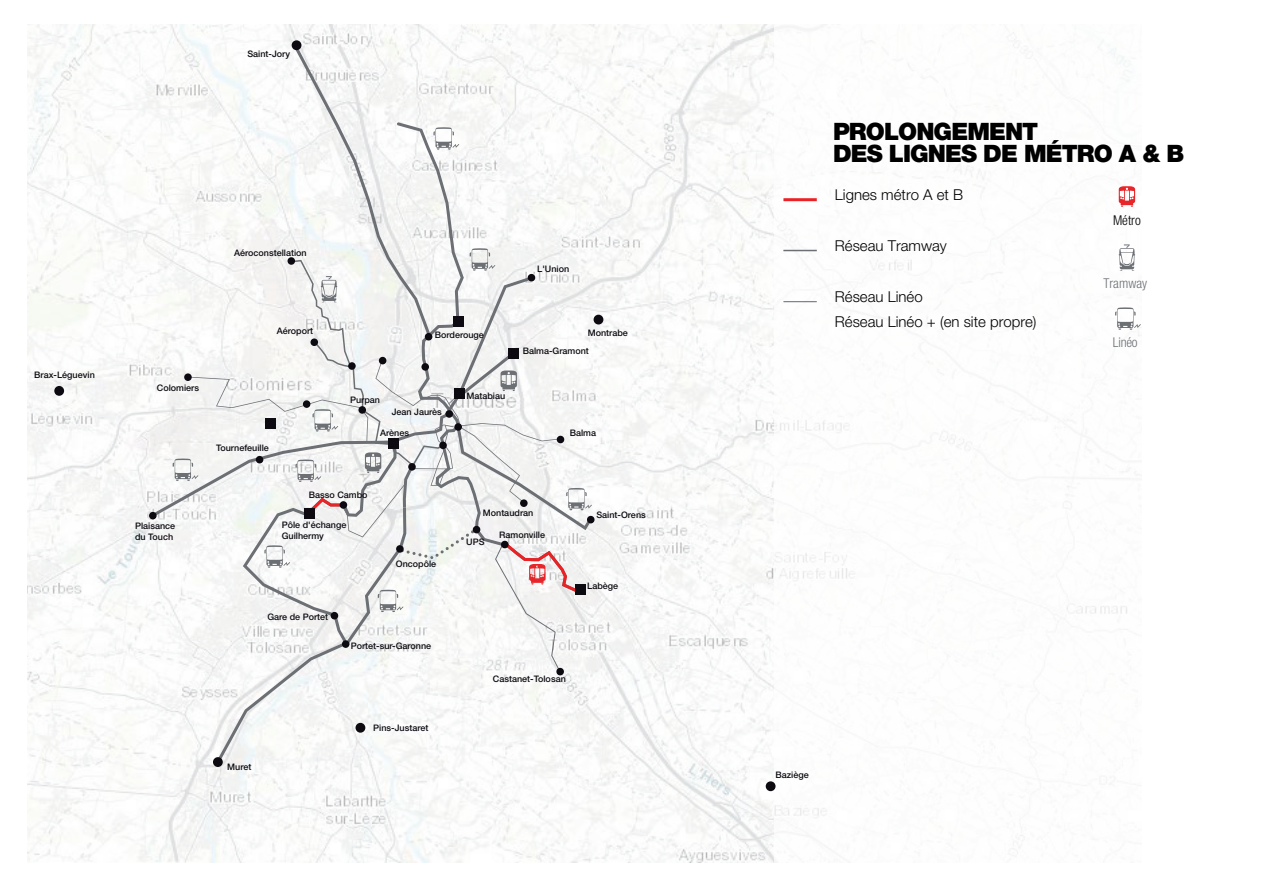
<style>
.page{position:relative;width:1263px;height:893px;background:#fff}
.page>*{position:absolute;margin:0;border:0;box-sizing:border-box;transform-origin:0 0}
.t1{font:900 24px/22.5px "Helvetica Neue LT Std";letter-spacing:-.04em;color:#000}
.t2{font:300 15px/25.5px "Helvetica Neue LT Std";color:#000}
.t3{font:300 condensed 13.5px "Helvetica Neue LT Std";color:#6c6f74}
.t4{font:300 condensed 13.5px "Helvetica Neue LT Std";color:#000}
.t5{font:500 9px/10.8px "Helvetica Neue LT Std";color:#0d0b11}
</style>
<div class="page">
<img style="left:28px;top:24px;width:746px;height:838px">
<hr style="left:783px;top:250px;width:34px;height:1px;background:#6c6f74">
<hr style="left:783px;top:301px;width:34px;height:1px;background:#6c6f74">
<hr style="left:783px;top:198px;width:34px;height:3px;background:#eb2225">
<svg style="left:1115px;top:307px;width:26px;height:23px"></svg>
<svg style="left:1119px;top:244px;width:16px;height:27px"></svg>
<svg style="left:1119px;top:186px;width:16px;height:21px"></svg>
<div style="left:766px;top:782px;width:9px;height:8px;background:#0d0b11;border-radius:50%"></div>
<div style="left:766px;top:781px;width:9px;height:10px;border:2px solid #0d0b11;border-radius:50%"></div>
<div style="left:214px;top:758px;width:8px;height:8px;background:#0d0b11;border-radius:50%"></div>
<div style="left:213px;top:757px;width:10px;height:10px;border:2px solid #0d0b11;border-radius:50%"></div>
<div style="left:55px;top:387px;width:8px;height:8px;background:#0d0b11;border-radius:50%"></div>
<div style="left:54px;top:386px;width:10px;height:10px;border:2px solid #0d0b11;border-radius:50%"></div>
<div style="left:292px;top:41px;width:9px;height:8px;background:#0d0b11;border-radius:50%"></div>
<div style="left:292px;top:40px;width:9px;height:10px;border:2px solid #0d0b11;border-radius:50%"></div>
<div style="left:594px;top:315px;width:9px;height:9px;background:#0d0b11;border-radius:50%"></div>
<div style="left:594px;top:315px;width:9px;height:9px;border:2px solid #0d0b11;border-radius:50%"></div>
<div style="left:149px;top:512px;width:8px;height:7px;border:2px solid #0d0b11;border-radius:50%"></div>
<svg style="left:150px;top:45px;width:444px;height:718px"></svg>
<div style="left:454px;top:388px;width:11px;height:11px;background:#0d0b11"></div>
<div style="left:388px;top:438px;width:11px;height:10px;background:#0d0b11"></div>
<div style="left:304px;top:508px;width:11px;height:10px;background:#0d0b11"></div>
<div style="left:265px;top:418px;width:11px;height:11px;background:#0d0b11"></div>
<div style="left:453px;top:316px;width:11px;height:10px;background:#0d0b11"></div>
<div style="left:508px;top:348px;width:11px;height:10px;background:#0d0b11"></div>
<div style="left:575px;top:585px;width:11px;height:10px;background:#0d0b11"></div>
<p class="t5" style="left:247px;top:48px;width:44px">Saint-Jory</p>
<p class="t5" style="left:34px;top:369px;width:62px">Brax-Léguevin</p>
<p class="t5" style="left:234px;top:248px;width:74px">Aéroconstellation</p>
<p class="t5" style="left:537px;top:263px;width:34px">L'Union</p>
<p class="t5" style="left:157px;top:382px;width:44px">Colomiers</p>
<p class="t5" style="left:135px;top:521px;width:42px">Plaisance du Touch</p>
<p class="t5" style="left:277px;top:326px;width:38px">Aéroport</p>
<p class="t5" style="left:216px;top:442px;width:54px">Tournefeuille</p>
<p class="t5" style="left:435px;top:330px;width:51px">Borderouge</p>
<p class="t5" style="left:350px;top:395px;width:32px">Purpan</p>
<p class="t5" style="left:392px;top:406px;width:52px">Jean Jaurès</p>
<p class="t5" style="left:466px;top:390px;width:40px">Matabiau</p>
<p class="t5" style="left:380px;top:427px;width:30px">Arènes</p>
<p class="t5" style="left:588px;top:327px;width:42px">Montrabe</p>
<p class="t5" style="left:523px;top:345px;width:68px">Balma-Gramont</p>
<p class="t5" style="left:570px;top:427px;width:28px">Balma</p>
<p class="t5" style="left:309px;top:490px;width:60px">Basso Cambo</p>
<p class="t5" style="left:282px;top:520px;width:66px">Pôle d'échange<br>Guilhermy</p>
<p class="t5" style="left:396px;top:558px;width:42px">Oncopôle</p>
<p class="t5" style="left:483px;top:507px;width:52px">Montaudran</p>
<p class="t5" style="left:466px;top:536px;width:20px">UPS</p>
<p class="t5" style="left:499px;top:529px;width:47px">Ramonville</p>
<p class="t5" style="left:596px;top:509px;width:51px">Saint-Orens</p>
<p class="t5" style="left:587px;top:580px;width:33px">Labège</p>
<p class="t5" style="left:267px;top:611px;width:62px">Gare de Portet</p>
<p class="t5" style="left:351px;top:641px;width:82px">Portet-sur-Garonne</p>
<p class="t5" style="left:227px;top:762px;width:26px">Muret</p>
<p class="t5" style="left:373px;top:723px;width:57px">Pins-Justaret</p>
<p class="t5" style="left:493px;top:674px;width:74px">Castanet-Tolosan</p>
<h1 class="t1" style="left:833px;top:120px;width:353px">PROLONGEMENT<br>DES LIGNES DE MÉTRO A &amp; B</h1>
<h2 class="t2" style="left:835px;top:181px;width:130px">Lignes métro A et B</h2>
<h2 class="t2" style="left:835px;top:232px;width:113px">Réseau Tramway</h2>
<h2 class="t2" style="left:835px;top:283px;width:203px">Réseau Linéo<br>Réseau Linéo + (en site propre)</h2>
<h3 class="t3" style="left:1113px;top:335px;width:26px">Linéo</h3>
<h3 class="t4" style="left:1113px;top:212px;width:29px">Métro</h3>
<h3 class="t3" style="left:1103px;top:276px;width:45px">Tramway</h3>
<p class="t5" style="left:775px;top:769px;width:35px">Baziège</p>
</div>
